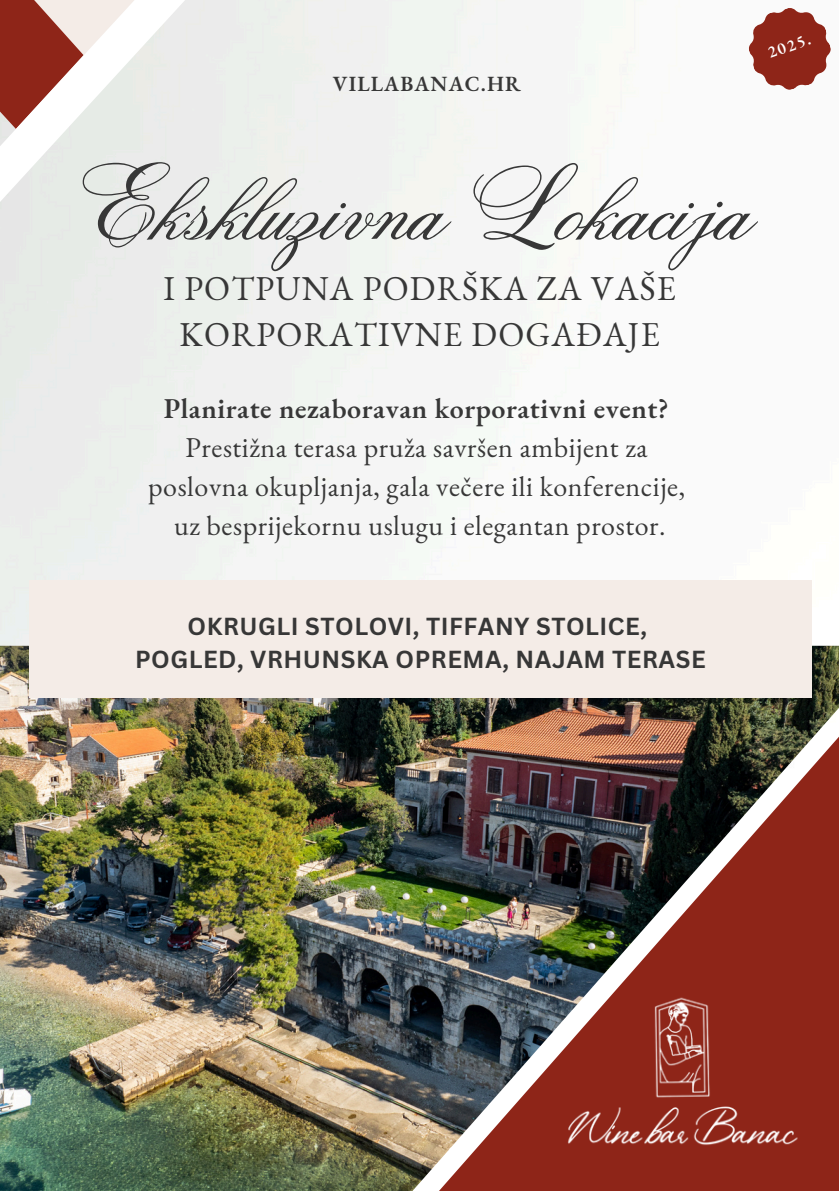
<style>
.page{position:relative;width:839px;height:1191px;background:#fff}
.page>*{position:absolute;margin:0;border:0;box-sizing:border-box;transform-origin:0 0}
.t1{font:102px "Citadel Script Pro";letter-spacing:-.02em;color:#373737}
.t2{font:34px/46.4px "EB Garamond";letter-spacing:.035em;color:#373737;text-align:center}
.t3{font:28px/39px "EB Garamond";letter-spacing:.02em;color:#373737;text-align:center}
.t4{font:700 24px/33px "Canva Sans";letter-spacing:.02em;color:#373737;text-align:center}
.t5{font:600 21.2px "EB Garamond";letter-spacing:.05em;color:#373737}
.t6{font:600 16.4px "EB Garamond";color:#fff}
.s1{font-weight:600}
</style>
<div class="page">
<svg style="left:0;top:0;width:290px;height:211px;background:#e2d8d4"></svg>
<img style="left:0;top:646px;width:376px;height:545px">
<img style="left:376px;top:646px;width:462px;height:545px">
<div style="left:29px;top:580px;width:782px;height:118px;background:#f4ece7"></div>
<img style="left:554px;top:994px;width:249px;height:156px">
<svg style="left:748px;top:7px;width:83px;height:83px"></svg>
<h4 class="t5" style="left:333px;top:69px;width:189px">VILLABANAC.HR</h4>
<p class="t6" style="left:764px;top:43px;width:46px;rotate:-19deg">2025.</p>
<p class="t1" style="left:82px;top:155px;width:676px">Ekskluzivna Lokacija</p>
<h2 class="t2" style="left:163px;top:264px;width:514px">I POTPUNA PODRŠKA ZA VAŠE<br>KORPORATIVNE DOGAĐAJE</h2>
<h3 class="t3" style="left:148px;top:389px;width:538px"><span class="s1">Planirate nezaboravan korporativni event?<br></span>Prestižna terasa pruža savršen ambijent za poslovna okupljanja, gala večere ili konferencije, uz besprijekornu uslugu i elegantan prostor.</h3>
<p class="t4" style="left:135px;top:609px;width:572px">OKRUGLI STOLOVI, TIFFANY STOLICE,<br>POGLED, VRHUNSKA OPREMA, NAJAM TERASE</p>
</div>
